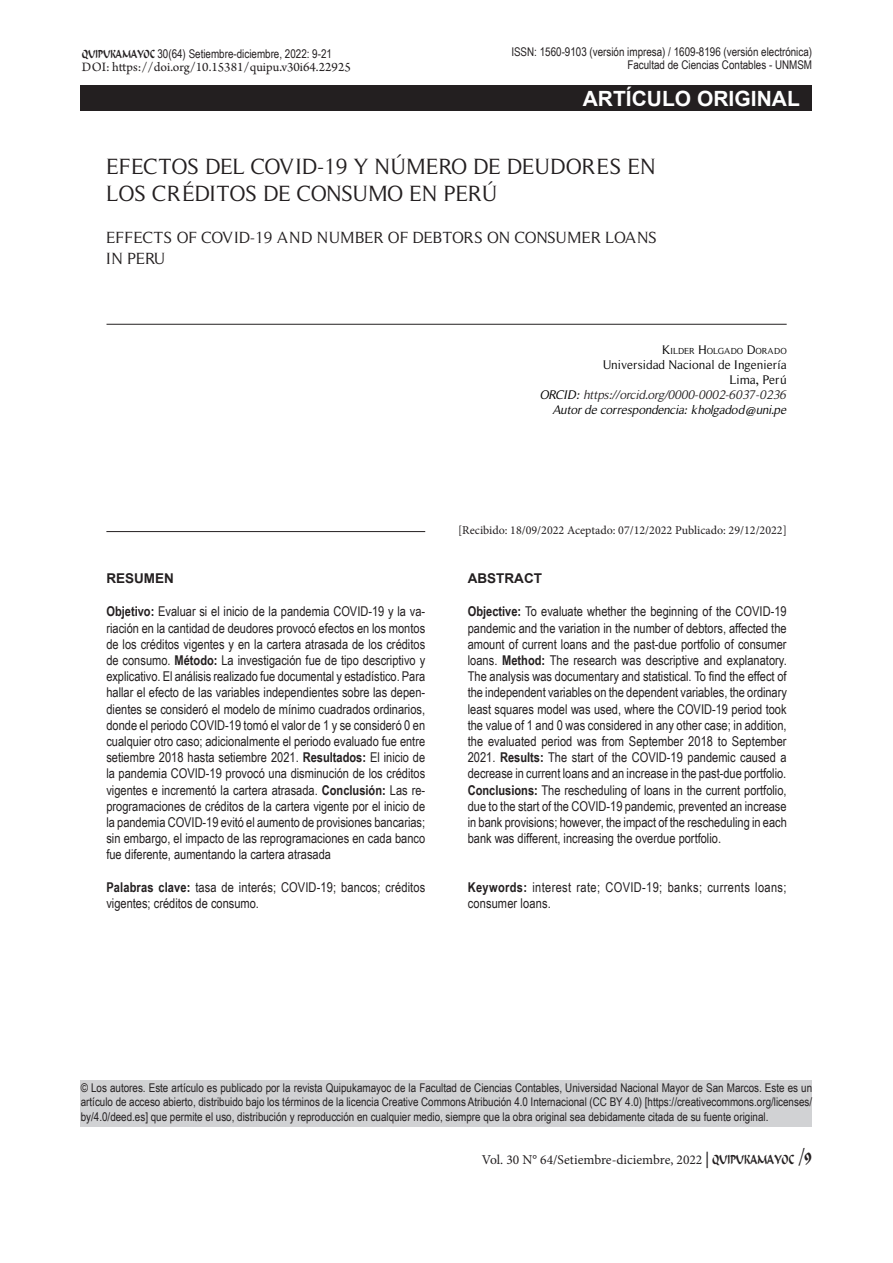
<style>
.page{position:relative;width:893px;height:1263px;background:#fff}
.page>*{position:absolute;margin:0;border:0;box-sizing:border-box;transform-origin:0 0}
.t1{font:22.5px/27px "Roman Serif";color:#231f20}
.t2{font:700 21px "Arial";color:#fff}
.t3{font:16.5px/21px "Roman Serif";color:#231f20}
.t4{font:13.5px/16.2px "Arial Narrow";color:#231f20;text-align:justify}
.t5{font:13.5px/16.2px "Arial Narrow";letter-spacing:.025em;color:#231f20}
.t6{font:13.5px "Minion Pro";color:#231f20}
.t7{font:13.5px "Arno Pro";color:#231f20}
.t8{font:700 13.5px "Arial";color:#231f20}
.t9{font:italic 12.75px/15px "Roman Serif";color:#000;text-align:right}
.t10{font:12px/14.4px "Arial Narrow";color:#231f20;text-align:right}
.t11{font:12px "Minion Pro";color:#231f20}
.t12{font:8.85px "Roman Serif";color:#000}
.s1{font-family:"Calligrapher";font-weight:100}
.s2{font-size:12.75px}
.s3{font-style:normal}
.s4{color:#231f20}
.s5{font-weight:700}
.s6{font-family:"Monotype Corsiva"}
.s7{font-family:"Calligrapher";font-weight:100;font-size:21px}
</style>
<div class="page">
<div style="left:81px;top:85px;width:731px;height:26px;background:#231f20"></div>
<div style="left:81px;top:1080px;width:731px;height:47px;background:#d1d2d4"></div>
<hr style="left:107px;top:324px;width:680px;height:1px;background:#231f20">
<hr style="left:106px;top:531px;width:319px;height:1px;background:#231f20">
<p class="t10" style="left:82px;top:46px;width:251px"><span class="s1">Q</span><span class="s1">UIPUKAMAYOC</span> 30(64) Setiembre-diciembre, 2022: 9-21</p>
<p class="t7" style="left:82px;top:60px;width:270px">DOI: https://doi.org/10.15381/quipu.v30i64.22925</p>
<p class="t10" style="left:511px;top:44px;width:302px;line-height:13.5px">ISSN: 1560-9103 (versión impresa) / 1609-8196 (versión electrónica)<br>Facultad de Ciencias Contables - UNMSM</p>
<h2 class="t2" style="left:583px;top:84px;width:218px">ARTÍCULO ORIGINAL</h2>
<h1 class="t1" style="left:106px;top:153px;width:551px">EFECTOS DEL COVID-19 Y NÚMERO DE DEUDORES EN<br>LOS CRÉDITOS DE CONSUMO EN PERÚ</h1>
<p class="t3" style="left:106px;top:227px;width:552px">EFFECTS OF COVID-19 AND NUMBER OF DEBTORS ON CONSUMER LOANS<br>IN PERU</p>
<p class="t12" style="left:662px;top:346px;width:126px"><span class="s2">K</span>ILDER <span class="s2">H</span>OLGADO <span class="s2">D</span>ORADO</p>
<p class="t9" style="left:540px;top:357px;width:248px"><span class="s3">Universidad Nacional de Ingeniería<br>Lima, Perú<br></span>ORCID: <span class="s4">https://orcid.org/0000-0002-6037-0236<br></span>Autor de correspondencia: kholgadod@uni.pe</p>
<p class="t8" style="left:106px;top:569px;width:69px">RESUMEN</p>
<p class="t4" style="left:106px;top:603px;width:320px"><span class="s5">Objetivo:</span> Evaluar si el inicio de la pandemia COVID-19 y la va&shy;riación en la cantidad de deudores provocó efectos en los montos de los créditos vigentes y en la cartera atrasada de los créditos de consumo. <span class="s5">Método:</span> La investigación fue de tipo descriptivo y explicativo. El análisis realizado fue documental y estadístico. Para hallar el efecto de las variables independientes sobre las depen&shy;dientes se consideró el modelo de mínimo cuadrados ordinarios, donde el periodo COVID-19 tomó el valor de 1 y se consideró 0 en cualquier otro caso; adicionalmente el periodo evaluado fue entre setiembre 2018 hasta setiembre 2021. <span class="s5">Resultados:</span> El inicio de la pandemia COVID-19 provocó una disminución de los créditos vigentes e incrementó la cartera atrasada. <span class="s5">Conclusión:</span> Las re&shy;programaciones de créditos de la cartera vigente por el inicio de la pandemia COVID-19 evitó el aumento de provisiones bancarias; sin embargo, el impacto de las reprogramaciones en cada banco fue diferente, aumentando la cartera atrasada</p>
<p class="t4" style="left:106px;top:878px;width:320px"><span class="s5">Palabras clave:</span> tasa de interés; COVID-19; bancos; créditos vigentes; créditos de consumo.</p>
<p class="t11" style="left:458px;top:522px;width:330px">[Recibido: 18/09/2022 Aceptado: 07/12/2022 Publicado: 29/12/2022]</p>
<p class="t8" style="left:468px;top:569px;width:76px">ABSTRACT</p>
<p class="t4" style="left:468px;top:603px;width:321px"><span class="s5">Objective:</span> To evaluate whether the beginning of the COVID-19 pandemic and the variation in the number of debtors, affected the amount of current loans and the past-due portfolio of consumer loans. <span class="s5">Method:</span> The research was descriptive and explanatory.<br>The analysis was documentary and statistical. To find the effect of the independent variables on the dependent variables, the ordinary least squares model was used, where the COVID-19 period took the value of 1 and 0 was considered in any other case; in addition, the evaluated period was from September 2018 to September 2021. <span class="s5">Results:</span> The start of the COVID-19 pandemic caused a decrease in current loans and an increase in the past-due portfolio.<br><span class="s5">Conclusions:</span> The rescheduling of loans in the current portfolio, due to the start of the COVID-19 pandemic, prevented an increase in bank provisions; however, the impact of the rescheduling in each bank was different, increasing the overdue portfolio.</p>
<p class="t5" style="left:468px;top:878px;width:320px"><span class="s5">Keywords:</span> interest rate; COVID-19; banks; currents loans; consumer loans.</p>
<p class="t10" style="left:81px;top:1080px;width:733px;text-align:justify">© Los autores. Este artículo es publicado por la revista Quipukamayoc de la Facultad de Ciencias Contables, Universidad Nacional Mayor de San Marcos. Este es un artículo de acceso abierto, distribuido bajo los términos de la licencia Creative Commons Atribución 4.0 Internacional (CC BY 4.0) [https://creativecommons.org/licenses/ by/4.0/deed.es] que permite el uso, distribución y reproducción en cualquier medio, siempre que la obra original sea debidamente citada de su fuente original.</p>
<p class="t6" style="left:482px;top:1151px;width:332px">Vol. 30 N° 64/Setiembre-diciembre, 2022<span class="s6">│</span><span class="s1">Q</span><span class="s1">UIPUKAMAYOC</span> <span class="s7">/9</span></p>
</div>
